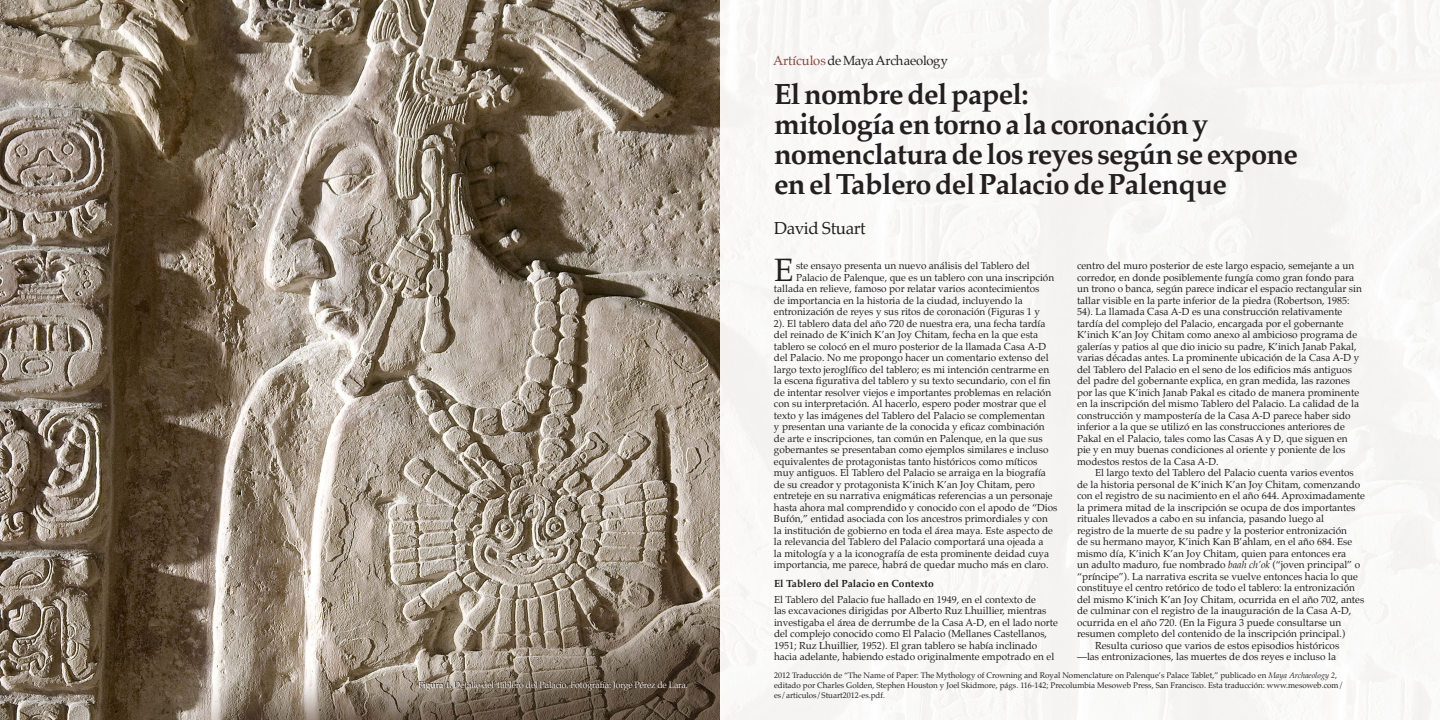
<style>
.page{position:relative;width:1440px;height:720px;background:#fff}
.page>*{position:absolute;margin:0;border:0;box-sizing:border-box;transform-origin:0 0}
.t1{font:31.8px "Palatino";color:#231f20}
.t2{font:700 29px/30px "Palatino";letter-spacing:-.025em;color:#231f20}
.t3{font:17px "Palatino";letter-spacing:-.025em;color:#231f20}
.t4{font:13px "Palatino";letter-spacing:-.02em;color:#231f20}
.t5{font:700 10.2px "Palatino";color:#231f20}
.t6{font:10px/11.5px "Palatino";color:#231f20}
.t7{font:9px "Palatino";letter-spacing:-.025em;color:#ece4d9}
.t8{font:8px/10px "Palatino";color:#231f20}
.s1{color:#86463d}
.s2{font-style:italic}
.s3{font-weight:700}
</style>
<div class="page">
<img style="left:0;top:0;width:720px;height:720px">
<svg style="left:419px;top:681px;width:269px;height:9px;background:#615649"></svg>
<h3 class="t4" style="left:773px;top:52px;width:176px"><span class="s1">Artículos</span>de Maya Archaeology</h3>
<h2 class="t2" style="left:774px;top:82px;width:526px">Elnombredelpapel: mitologíaentornoalacoronacióny nomenclaturadelos reyes segúnseexpone enelTablerodelPalaciodePalenque</h2>
<h3 class="t3" style="left:774px;top:217px;width:93px">David Stuart</h3>
<h1 class="t1" style="left:774px;top:249px;width:21px">E</h1>
<p class="t6" style="left:796px;top:261px;width:235px">ste ensayo presenta un nuevo análisis del Tablero del</p>
<p class="t6" style="left:796px;top:272px;width:260px">Palacio de Palenque, que es un tablero con una inscripción</p>
<p class="t6" style="left:774px;top:284px;width:267px">tallada en relieve, famoso por relatar varios acontecimientos</p>
<p class="t6" style="left:774px;top:295px;width:250px">de importancia en la historia de la ciudad, incluyendo la</p>
<p class="t6" style="left:774px;top:307px;width:268px">entronización de reyes y sus ritos de coronación (Figuras 1 y</p>
<p class="t6" style="left:774px;top:318px;width:273px">2). El tablero data del año 720 de nuestra era, una fecha tardía</p>
<p class="t6" style="left:774px;top:330px;width:266px">del reinado de K’inich K’an Joy Chitam, fecha en la que esta</p>
<p class="t6" style="left:774px;top:341px;width:274px">tablero se colocó en el muro posterior de la llamada Casa A-D</p>
<p class="t6" style="left:774px;top:353px;width:276px">del Palacio. No me propongo hacer un comentario extenso del</p>
<p class="t6" style="left:774px;top:364px;width:277px">largo texto jeroglífico del tablero; es mi intención centrarme en</p>
<p class="t6" style="left:774px;top:376px;width:278px">la escena figurativa del tablero y su texto secundario, con el fin</p>
<p class="t6" style="left:774px;top:387px;width:279px">de intentar resolver viejos e importantes problemas en relación</p>
<p class="t6" style="left:774px;top:399px;width:274px">con su interpretación. Al hacerlo, espero poder mostrar que el</p>
<p class="t6" style="left:774px;top:410px;width:273px">texto y las imágenes del Tablero del Palacio se complementan</p>
<p class="t6" style="left:774px;top:422px;width:272px">y presentan una variante de la conocida y eficaz combinación</p>
<p class="t6" style="left:774px;top:433px;width:270px">de arte e inscripciones, tan común en Palenque, en la que sus</p>
<p class="t6" style="left:774px;top:445px;width:276px">gobernantes se presentaban como ejemplos similares e incluso</p>
<p class="t6" style="left:774px;top:456px;width:265px">equivalentes de protagonistas tanto históricos como míticos</p>
<p class="t6" style="left:774px;top:468px;width:273px">muy antiguos. El Tablero del Palacio se arraiga en la biografía</p>
<p class="t6" style="left:774px;top:479px;width:263px">de su creador y protagonista K’inich K’an Joy Chitam, pero</p>
<p class="t6" style="left:774px;top:491px;width:280px">entreteje en su narrativa enigmáticas referencias a un personaje</p>
<p class="t6" style="left:774px;top:502px;width:285px">hasta ahora mal comprendido y conocido con el apodo de “Dios</p>
<p class="t6" style="left:774px;top:514px;width:275px">Bufón,” entidad asociada con los ancestros primordiales y con</p>
<p class="t6" style="left:774px;top:525px;width:280px">la institución de gobierno en toda el área maya. Este aspecto de</p>
<p class="t6" style="left:774px;top:537px;width:271px">la relevancia del Tablero del Palacio comportará una ojeada a</p>
<p class="t6" style="left:774px;top:548px;width:277px">la mitología y a la iconografía de esta prominente deidad cuya</p>
<p class="t6" style="left:774px;top:560px;width:276px">importancia, me parece, habrá de quedar mucho más en claro.</p>
<p class="t5" style="left:774px;top:577px;width:161px">El Tablero del Palacio en Contexto</p>
<p class="t6" style="left:774px;top:594px;width:285px">El Tablero del Palacio fue hallado en 1949, en el contexto de<br>las excavaciones dirigidas por Alberto Ruz Lhuillier, mientras investigaba el área de derrumbe de la Casa A-D, en el lado norte del complejo conocido como El Palacio (Mellanes Castellanos, 1951; Ruz Lhuillier, 1952). El gran tablero se había inclinado hacia adelante, habiendo estado originalmente empotrado en el</p>
<p class="t6" style="left:1077px;top:261px;width:286px">centro del muro posterior de este largo espacio, semejante a un corredor, en donde posiblemente fungía como gran fondo para un trono o banca, según parece indicar el espacio rectangular sin tallar visible en la parte inferior de la piedra (Robertson, 1985:<br>54). La llamada Casa A-D es una construcción relativamente tardía del complejo del Palacio, encargada por el gobernante K’inich K’an Joy Chitam como anexo al ambicioso programa de galerías y patios al que dio inicio su padre, K’inich Janab Pakal, varias décadas antes. La prominente ubicación de la Casa A-D y del Tablero del Palacio en el seno de los edificios más antiguos del padre del gobernante explica, en gran medida, las razones por las que K’inich Janab Pakal es citado de manera prominente en la inscripción del mismo Tablero del Palacio. La calidad de la construcción y mampostería de la Casa A-D parece haber sido inferior a la que se utilizó en las construcciones anteriores de Pakal en el Palacio, tales como las Casas A y D, que siguen en pie y en muy buenas condiciones al oriente y poniente de los modestos restos de la Casa A-D.</p>
<p class="t6" style="left:1095px;top:468px;width:260px">El largo texto del Tablero del Palacio cuenta varios eventos</p>
<p class="t6" style="left:1077px;top:479px;width:285px">de la historia personal de K’inich K’an Joy Chitam, comenzando</p>
<p class="t6" style="left:1077px;top:491px;width:289px">con el registro de su nacimiento en el año 644. Aproximadamente</p>
<p class="t6" style="left:1077px;top:502px;width:280px">la primera mitad de la inscripción se ocupa de dos importantes</p>
<p class="t6" style="left:1077px;top:514px;width:248px">rituales llevados a cabo en su infancia, pasando luego al</p>
<p class="t6" style="left:1077px;top:525px;width:272px">registro de la muerte de su padre y la posterior entronización</p>
<p class="t6" style="left:1077px;top:537px;width:277px">de su hermano mayor, K’inich Kan B’ahlam, en el año 684. Ese</p>
<p class="t6" style="left:1077px;top:548px;width:271px">mismo día, K’inich K’an Joy Chitam, quien para entonces era</p>
<p class="t6" style="left:1077px;top:560px;width:285px">un adulto maduro, fue nombrado <span class="s2">baah ch’ok</span> (“joven principal” o</p>
<p class="t6" style="left:1077px;top:571px;width:282px">“príncipe”). La narrativa escrita se vuelve entonces hacia lo que</p>
<p class="t6" style="left:1077px;top:583px;width:280px">constituye el centro retórico de todo el tablero: la entronización</p>
<p class="t6" style="left:1077px;top:594px;width:289px">del mismo K’inich K’an Joy Chitam, ocurrida en el año 702, antes</p>
<p class="t6" style="left:1077px;top:606px;width:276px">de culminar con el registro de la inauguración de la Casa A-D,</p>
<p class="t6" style="left:1077px;top:617px;width:266px">ocurrida en el año 720. (En la Figura 3 puede consultarse un</p>
<p class="t6" style="left:1077px;top:629px;width:270px">resumen completo del contenido de la inscripción principal.)</p>
<p class="t6" style="left:1095px;top:640px;width:246px">Resulta curioso que varios de estos episodios históricos</p>
<p class="t6" style="left:1077px;top:652px;width:261px">—las entronizaciones, las muertes de dos reyes e incluso la</p>
<p class="t8" style="left:774px;top:671px;width:571px">2012 Traducción de “The Name of Paper: The Mythology of Crowning and Royal Nomenclature on Palenque’s Palace Tablet,” publicado en <span class="s2">Maya Archaeology 2</span>, editado por Charles Golden, Stephen Houston y Joel Skidmore, págs. 116-142; Precolumbia Mesoweb Press, San Francisco. Esta traducción: www.mesoweb.com/ es/articulos/Stuart2012-es.pdf.</p>
<p class="t7" style="left:418px;top:679px;width:271px"><span class="s3">Figura 1.</span> Detalle del Tablero del Palacio. Fotografía: Jorge Pérez de Lara.</p>
<p class="t6" style="left:774px;top:680px;width:6px">3</p>
</div>
